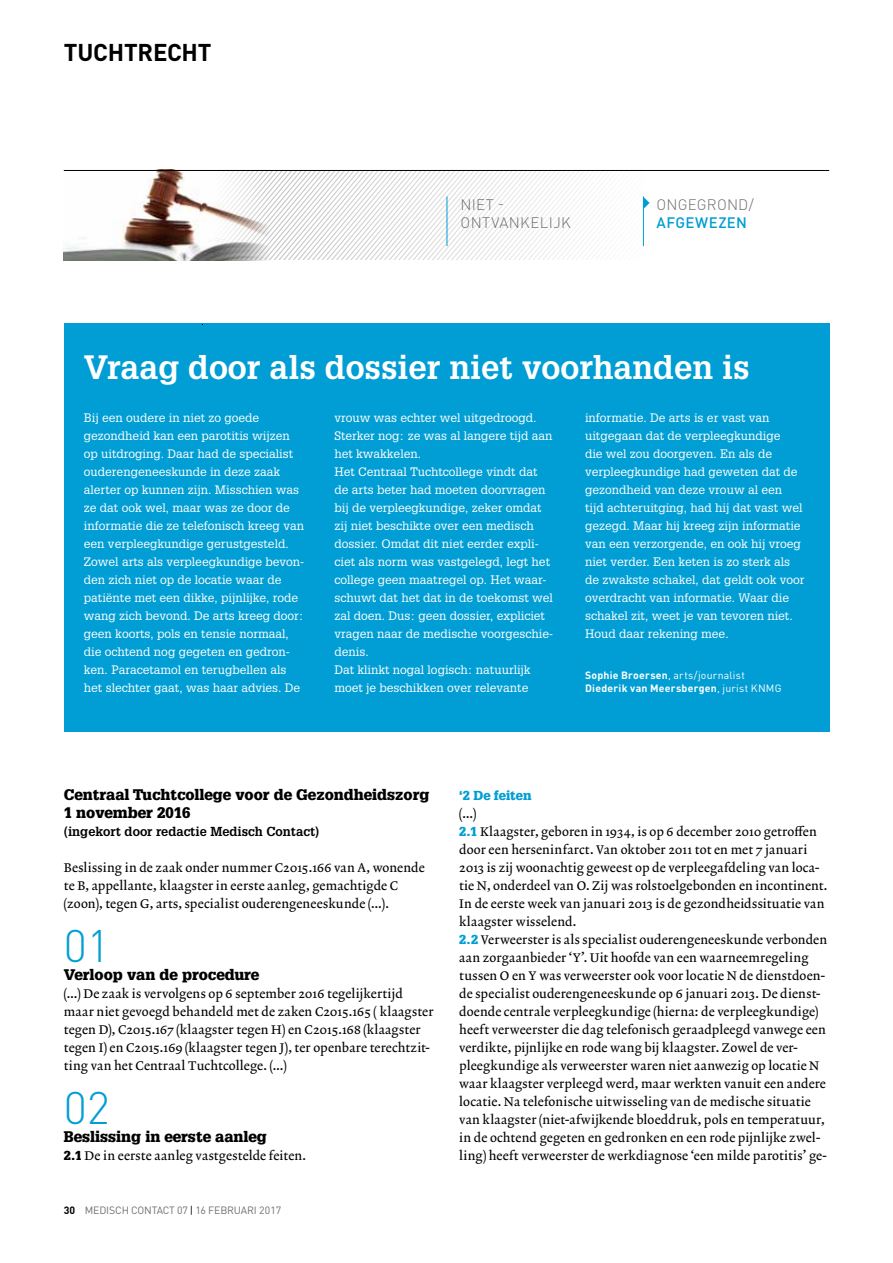
<style>
.page{position:relative;width:893px;height:1263px;background:#fff}
.page>*{position:absolute;margin:0;border:0;box-sizing:border-box;transform-origin:0 0}
.t1{font:300 45px "DINOT";color:#009ed4}
.t2{font:700 33px "Glypha LT Std";color:#fff}
.t3{font:700 24px "DINOT";letter-spacing:-.01em;color:#000}
.t4{font:900 15px/18px "Glypha LT Std";color:#000}
.t5{font:300 15px/18px "DINOT";letter-spacing:.015em;color:#706f6f}
.t6{font:500 15px "DINOT";letter-spacing:.025em;color:#009ed4}
.t7{font:12.75px/18px "Lexicon No 2 Roman A";letter-spacing:.015em;color:#000}
.t8{font:700 12.75px "Glypha LT Std";color:#000}
.t9{font:900 12.75px "Glypha LT Std";color:#009ed4}
.t10{font:12px/18px "Glypha LT Std";color:#fff}
.t11{font:700 10.5px/13.5px "DINOT";letter-spacing:.02em;color:#fff}
.t12{font:10.5px "DINOT";letter-spacing:-.015em;color:#706f6f}
.s1{font-weight:400}
.s2{font-family:"Glypha LT Std";font-weight:900}
.s3{font-weight:700;color:#000}
.s4{color:#000}
.s5{font-family:"Glypha LT Std";font-weight:900;color:#009ed4}
</style>
<div class="page">
<div style="left:64px;top:323px;width:765px;height:408px;background:#009ed4"></div>
<svg style="left:290px;top:171px;width:359px;height:89px"></svg>
<hr style="left:447px;top:196px;width:1px;height:50px;background:#009ed4">
<hr style="left:643px;top:196px;width:1px;height:50px;background:#009ed4">
<img style="left:63px;top:170px;width:227px;height:90px">
<hr style="left:64px;top:170px;width:765px;height:1px;background:#000">
<h3 class="t3" style="left:64px;top:36px;width:149px">TUCHTRECHT</h3>
<p class="t5" style="left:461px;top:196px;width:112px">NIET -<br>ONTVANKELIJK</p>
<p class="t5" style="left:656px;top:196px;width:99px">ONGEGROND/</p>
<p class="t6" style="left:656px;top:213px;width:92px">AFGEWEZEN</p>
<h2 class="t2" style="left:84px;top:347px;width:667px">Vraag door als dossier niet voorhanden is</h2>
<p class="t10" style="left:84px;top:409px;width:222px">Bij een oudere in niet zo goede gezondheid kan een parotitis wijzen op uitdroging. Daar had de specialist ouderengeneeskunde in deze zaak alerter op kunnen zijn. Misschien was ze dat ook wel, maar was ze door de informatie die ze telefonisch kreeg van een verpleegkundige gerustgesteld.<br>Zowel arts als verpleegkundige bevon&shy;den zich niet op de locatie waar de patiënte met een dikke, pijnlijke, rode wang zich bevond. De arts kreeg door: geen koorts, pols en tensie normaal, die ochtend nog gegeten en gedron&shy;ken. Paracetamol en terugbellen als het slechter gaat, was haar advies. De</p>
<p class="t10" style="left:334px;top:409px;width:220px">vrouw was echter wel uitgedroogd.<br>Sterker nog: ze was al langere tijd aan het kwakkelen.<br>Het Centraal Tuchtcollege vindt dat de arts beter had moeten doorvragen bij de verpleegkundige, zeker omdat zij niet beschikte over een medisch dossier. Omdat dit niet eerder expli&shy;ciet als norm was vastgelegd, legt het college geen maatregel op. Het waar&shy;schuwt dat het dat in de toekomst wel zal doen. Dus: geen dossier, expliciet vragen naar de medische voorgeschie&shy;denis.<br>Dat klinkt nogal logisch: natuurlijk moet je beschikken over relevante</p>
<p class="t10" style="left:585px;top:409px;width:221px">informatie. De arts is er vast van uitgegaan dat de verpleegkundige<br>die wel zou doorgeven. En als de verpleegkundige had geweten dat de gezondheid van deze vrouw al een<br>tijd achteruitging, had hij dat vast wel gezegd. Maar hij kreeg zijn informatie van een verzorgende, en ook hij vroeg niet verder. Een keten is zo sterk als de zwakste schakel, dat geldt ook voor overdracht van informatie. Waar die schakel zit, weet je van tevoren niet.<br>Houd daar rekening mee.</p>
<p class="t11" style="left:585px;top:668px;width:198px">Sophie Broersen<span class="s1">, arts/journalist<br></span>Diederik van Meersbergen<span class="s1">, jurist KNMG</span></p>
<p class="t4" style="left:64px;top:786px;width:367px">Centraal Tuchtcollege voor de Gezondheidszorg<br>1 november 2016</p>
<p class="t8" style="left:64px;top:824px;width:257px">(ingekort door redactie Medisch Contact)</p>
<p class="t7" style="left:64px;top:859px;width:362px">Beslissing in de zaak onder nummer C2015.166 van A, wonende te B, appellante, klaagster in eerste aanleg, gemachtigde C (zoon), tegen G, arts, specialist ouderengeneeskunde (…).</p>
<h1 class="t1" style="left:64px;top:918px;width:48px">01</h1>
<p class="t4" style="left:64px;top:966px;width:197px">Verloop van de procedure</p>
<p class="t7" style="left:64px;top:985px;width:371px">(…) De zaak is vervolgens op 6 september 2016 tegelijkertijd maar niet gevoegd behandeld met de zaken C2015.165 ( klaagster tegen D), C2015.167 (klaagster tegen H) en C2015.168 (klaagster tegen I) en C2015.169 (klaagster tegen J), ter openbare terechtzit&shy;ting van het Centraal Tuchtcollege. (…)</p>
<h1 class="t1" style="left:64px;top:1080px;width:48px">02</h1>
<p class="t4" style="left:64px;top:1128px;width:205px">Beslissing in eerste aanleg</p>
<p class="t7" style="left:64px;top:1147px;width:244px"><span class="s2">2.1</span> De in eerste aanleg vastgestelde feiten.</p>
<p class="t12" style="left:64px;top:1204px;width:219px"><span class="s3">30</span> MEDISCH CONTACT 07 <span class="s4">|</span> 16 FEBRUARI 2017</p>
<p class="t9" style="left:459px;top:788px;width:74px">‘2 De feiten</p>
<p class="t7" style="left:459px;top:805px;width:370px">(…)<br><span class="s5">2.1</span> Klaagster, geboren in 1934, is op 6 december 2010 getroffen door een herseninfarct. Van oktober 2011 tot en met 7 januari 2013 is zij woonachtig geweest op de verpleegafdeling van loca&shy;tie N, onderdeel van O. Zij was rolstoelgebonden en incontinent.<br>In de eerste week van januari 2013 is de gezondheidssituatie van klaagster wisselend.<br><span class="s5">2.2</span> Verweerster is als specialist ouderengeneeskunde verbonden aan zorgaanbieder ‘Y’. Uit hoofde van een waarneemregeling tussen O en Y was verweerster ook voor locatie N de dienstdoen&shy;de specialist ouderengeneeskunde op 6 januari 2013. De dienst&shy;doende centrale verpleegkundige (hierna: de verpleegkundige) heeft verweerster die dag telefonisch geraadpleegd vanwege een verdikte, pijnlijke en rode wang bij klaagster. Zowel de ver&shy;pleegkundige als verweerster waren niet aanwezig op locatie N waar klaagster verpleegd werd, maar werkten vanuit een andere locatie. Na telefonische uitwisseling van de medische situatie van klaagster (niet-afwijkende bloeddruk, pols en temperatuur, in de ochtend gegeten en gedronken en een rode pijnlijke zwel&shy;ling) heeft verweerster de werkdiagnose ‘een milde parotitis’ ge-</p>
</div>
